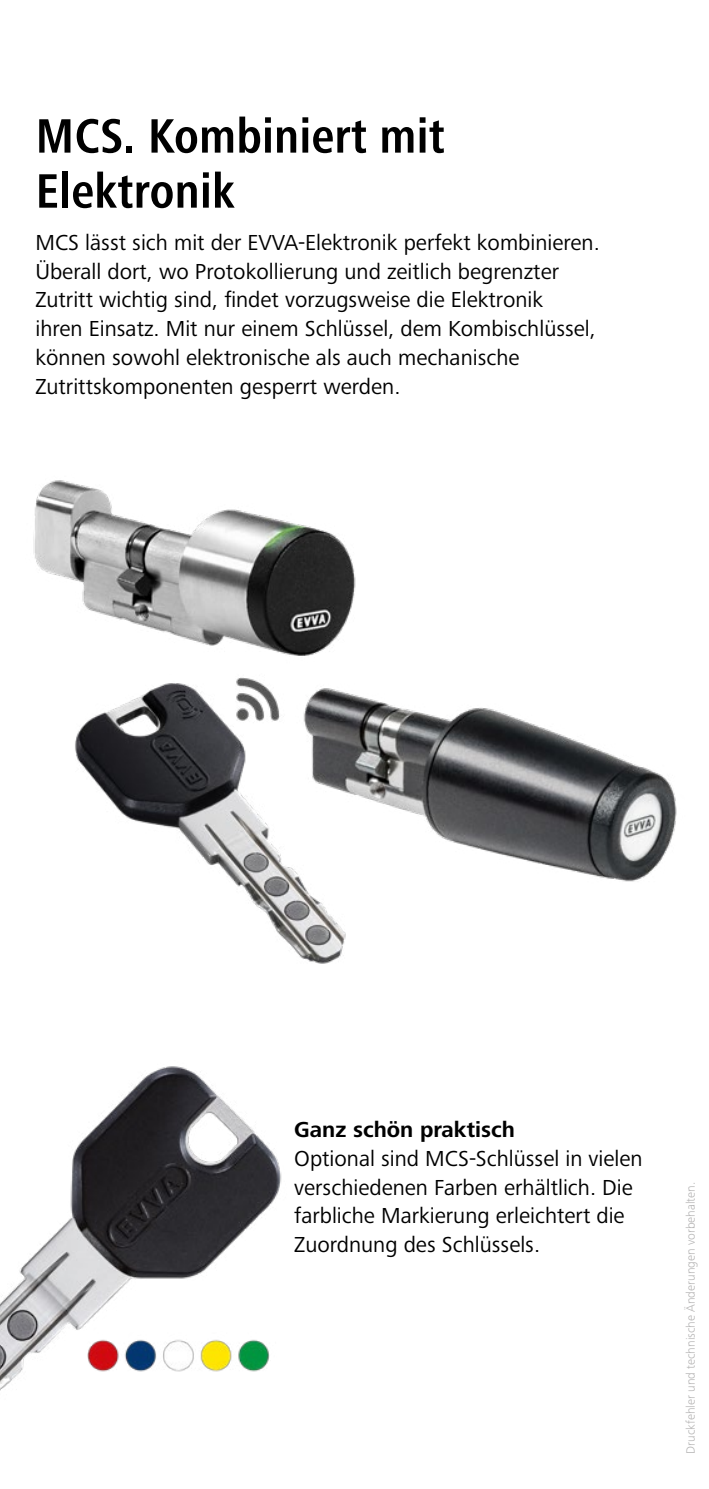
<style>
.page{position:relative;width:709px;height:1489px;background:#fff}
.page>*{position:absolute;margin:0;border:0;box-sizing:border-box;transform-origin:0 0}
.t1{font:700 condensed 50px/55px "Frutiger Next LTW1 G";color:#000}
.t2{font:22.5px/28.8px "Frutiger Next LTW1 G";color:#000}
.t3{font:700 22.5px "Frutiger Next LTW1 G";color:#000}
.t4{font:300 12.5px "Frutiger Next LTW1 G";color:#b3b2b2}
</style>
<div class="page">
<img style="left:33px;top:480px;width:644px;height:484px">
<img style="left:0;top:1066px;width:282px;height:325px">
<h1 class="t1" style="left:35px;top:108px;width:411px">MCS. Kombiniert mit<br>Elektronik</h1>
<p class="t2" style="left:35px;top:228px;width:566px">MCS lässt sich mit der EVVA-Elektronik perfekt kombinieren.<br>Überall dort, wo Protokollierung und zeitlich begrenzter Zutritt wichtig sind, findet vorzugsweise die Elektronik<br>ihren Einsatz. Mit nur einem Schlüssel, dem Kombischlüssel, können sowohl elektronische als auch mechanische Zutrittskomponenten gesperrt werden.</p>
<p class="t3" style="left:294px;top:1116px;width:222px">Ganz schön praktisch</p>
<p class="t2" style="left:294px;top:1144px;width:350px">Optional sind MCS-Schlüssel in vielen verschiedenen Farben erhältlich. Die farbliche Markierung erleichtert die Zuordnung des Schlüssels.</p>
<p class="t4" style="left:683px;top:1453px;width:273px;rotate:-90deg">Druckfehler und technische Änderungen vorbehalten.</p>
</div>
